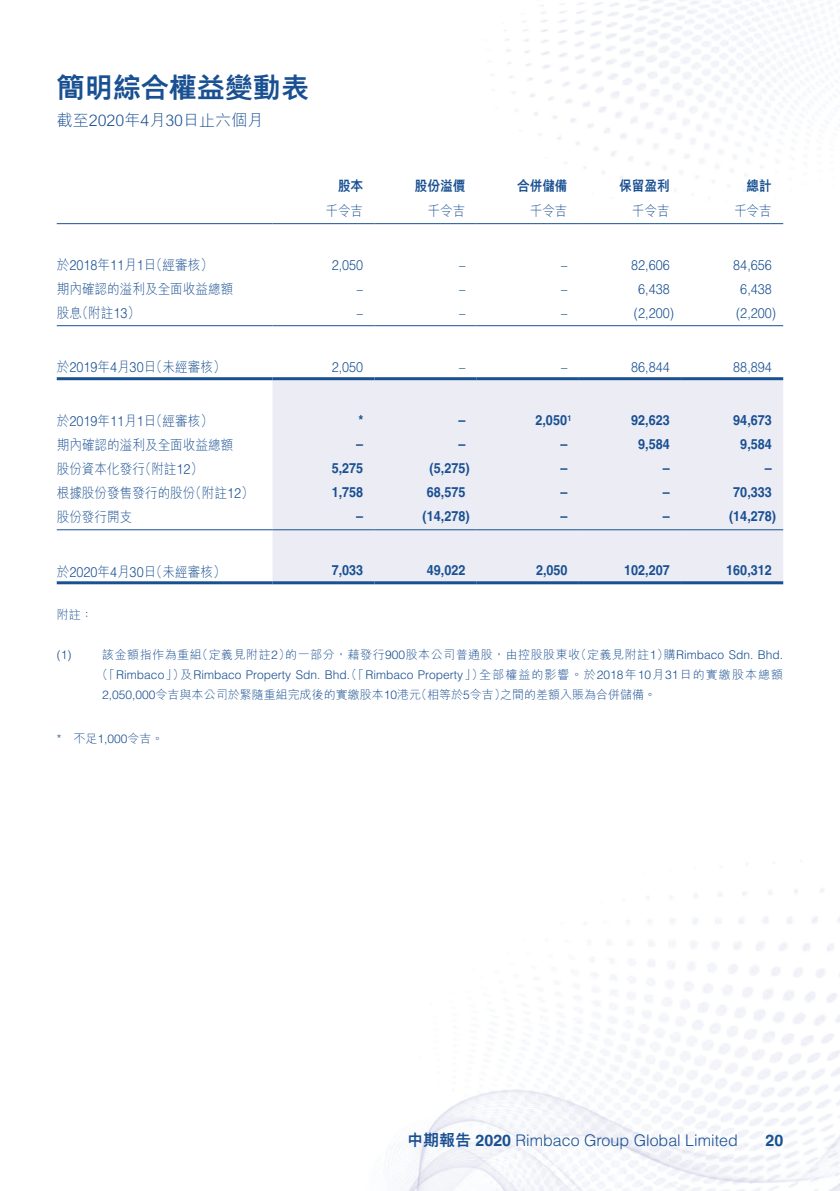
<style>
.page{position:relative;width:840px;height:1191px;background:#fff}
.page>*{position:absolute;margin:0;border:0;box-sizing:border-box;transform-origin:0 0}
.t1{font:800 28px "M Hei HK";color:#195092}
.t2{font:300 16px "Helvetica LT Std";color:#195092}
.t3{font:300 16px "M Hei HK";color:#195092}
.t4{font:700 16px "Helvetica LT Std";color:#195092}
.t5{font:300 14px "M Hei HK";color:#195092;scale:.9 1}
.t6{font:700 14px "Helvetica LT Std";color:#195092;scale:.9 1}
.t7{font:300 14px "Helvetica LT Std";color:#195092;scale:.9 1}
.t8{font:800 14px "M Hei HK";color:#195092;scale:.9 1}
.t9{font:300 12px "Helvetica LT Std";color:#195092}
.t10{font:300 12px "M Hei HK";letter-spacing:.04em;color:#195092}
.t11{font:300 12px "M Hei HK";color:#195092}
.t12{font:300 12px "M Hei HK";letter-spacing:.09em;color:#195092}
.t13{font:700 8.2px "Helvetica LT Std";color:#195092;scale:.9 1}
.s1{font-family:"Helvetica LT Std"}
.s2{font-family:"M Hei HK"}
.s3{font-family:"M Hei HK";font-weight:800}
.s4{font-weight:700}
</style>
<div class="page">
<img style="left:56px;top:0;width:783px;height:1191px">
<div style="left:272px;top:380px;width:510px;height:201px;background:#ececf5"></div>
<hr style="left:57px;top:223px;width:215px;height:1px;background:#195092">
<hr style="left:272px;top:223px;width:102px;height:1px;background:#195092">
<hr style="left:374px;top:223px;width:102px;height:1px;background:#195092">
<hr style="left:476px;top:223px;width:102px;height:1px;background:#195092">
<hr style="left:578px;top:223px;width:102px;height:1px;background:#195092">
<hr style="left:680px;top:223px;width:102px;height:1px;background:#195092">
<hr style="left:57px;top:325px;width:215px;height:1px;background:#195092">
<hr style="left:272px;top:325px;width:102px;height:1px;background:#195092">
<hr style="left:374px;top:325px;width:102px;height:1px;background:#195092">
<hr style="left:476px;top:325px;width:102px;height:1px;background:#195092">
<hr style="left:578px;top:325px;width:102px;height:1px;background:#195092">
<hr style="left:680px;top:325px;width:102px;height:1px;background:#195092">
<hr style="left:57px;top:377px;width:215px;height:3px;background:#195092">
<hr style="left:272px;top:377px;width:102px;height:3px;background:#195092">
<hr style="left:374px;top:377px;width:102px;height:3px;background:#195092">
<hr style="left:476px;top:377px;width:102px;height:3px;background:#195092">
<hr style="left:578px;top:377px;width:102px;height:3px;background:#195092">
<hr style="left:680px;top:377px;width:102px;height:3px;background:#195092">
<hr style="left:57px;top:529px;width:215px;height:1px;background:#195092">
<hr style="left:272px;top:529px;width:102px;height:1px;background:#195092">
<hr style="left:374px;top:529px;width:102px;height:1px;background:#195092">
<hr style="left:476px;top:529px;width:102px;height:1px;background:#195092">
<hr style="left:578px;top:529px;width:102px;height:1px;background:#195092">
<hr style="left:680px;top:529px;width:102px;height:1px;background:#195092">
<hr style="left:57px;top:581px;width:215px;height:3px;background:#195092">
<hr style="left:272px;top:581px;width:102px;height:3px;background:#195092">
<hr style="left:374px;top:581px;width:102px;height:3px;background:#195092">
<hr style="left:476px;top:581px;width:102px;height:3px;background:#195092">
<hr style="left:578px;top:581px;width:102px;height:3px;background:#195092">
<hr style="left:680px;top:581px;width:102px;height:3px;background:#195092">
<h1 class="t1" style="left:57px;top:74px;width:253px">簡明綜合權益變動表</h1>
<p class="t3" style="left:57px;top:112px;width:208px">截至2020年月4 30日止六個月</p>
<p class="t8" style="left:338px;top:179px;width:30px">股本</p>
<p class="t8" style="left:414px;top:179px;width:57px">股份溢價</p>
<p class="t8" style="left:517px;top:179px;width:57px">合併儲備</p>
<p class="t8" style="left:619px;top:179px;width:57px">保留盈利</p>
<p class="t8" style="left:746px;top:179px;width:30px">總計</p>
<p class="t5" style="left:325px;top:204px;width:43px">千令吉</p>
<p class="t5" style="left:427px;top:204px;width:43px">千令吉</p>
<p class="t5" style="left:529px;top:204px;width:43px">千令吉</p>
<p class="t5" style="left:631px;top:204px;width:43px">千令吉</p>
<p class="t5" style="left:733px;top:204px;width:43px">千令吉</p>
<p class="t5" style="left:57px;top:258px;width:175px">於<span class="s1">2018</span>年<span class="s1">11</span>月 （日<span class="s1">1</span> 經審核(</p>
<p class="t7" style="left:331px;top:257px;width:37px">2,050</p>
<p class="t7" style="left:459px;top:257px;width:8px">–</p>
<p class="t7" style="left:561px;top:257px;width:9px">–</p>
<p class="t7" style="left:630px;top:257px;width:44px">82,606</p>
<p class="t7" style="left:732px;top:257px;width:44px">84,656</p>
<p class="t5" style="left:57px;top:282px;width:198px">期內確認的溢利及全面收益總額</p>
<p class="t7" style="left:357px;top:281px;width:8px">–</p>
<p class="t7" style="left:459px;top:281px;width:8px">–</p>
<p class="t7" style="left:561px;top:281px;width:9px">–</p>
<p class="t7" style="left:637px;top:281px;width:37px">6,438</p>
<p class="t7" style="left:739px;top:281px;width:37px">6,438</p>
<p class="t5" style="left:76px;top:306px;width:73px">（附註<span class="s1">13</span>(</p>
<p class="t5" style="left:57px;top:306px;width:30px">股息</p>
<p class="t7" style="left:357px;top:305px;width:8px">–</p>
<p class="t7" style="left:459px;top:305px;width:8px">–</p>
<p class="t7" style="left:561px;top:305px;width:9px">–</p>
<p class="t7" style="left:633px;top:305px;width:46px">)2,200(</p>
<p class="t7" style="left:735px;top:305px;width:46px">)2,200(</p>
<p class="t5" style="left:57px;top:360px;width:189px">於<span class="s1">2019</span>年月<span class="s1">4 30</span> （日未經審核(</p>
<p class="t7" style="left:331px;top:359px;width:37px">2,050</p>
<p class="t7" style="left:459px;top:359px;width:8px">–</p>
<p class="t7" style="left:561px;top:359px;width:9px">–</p>
<p class="t7" style="left:630px;top:359px;width:44px">86,844</p>
<p class="t7" style="left:732px;top:359px;width:44px">88,894</p>
<p class="t5" style="left:57px;top:414px;width:175px">於<span class="s1">2019</span>年<span class="s1">11</span>月 （日<span class="s1">1</span> 經審核(</p>
<p class="t6" style="left:358px;top:412px;width:7px">*</p>
<p class="t6" style="left:458px;top:412px;width:9px">–</p>
<p class="t13" style="left:567px;top:413px;width:6px">1</p>
<p class="t6" style="left:535px;top:412px;width:37px">2,050</p>
<p class="t6" style="left:630px;top:412px;width:44px">92,623</p>
<p class="t6" style="left:732px;top:412px;width:44px">94,673</p>
<p class="t5" style="left:57px;top:438px;width:197px">期內確認的溢利及全面收益總額</p>
<p class="t6" style="left:356px;top:436px;width:9px">–</p>
<p class="t6" style="left:458px;top:436px;width:9px">–</p>
<p class="t6" style="left:560px;top:436px;width:9px">–</p>
<p class="t6" style="left:637px;top:436px;width:37px">9,584</p>
<p class="t6" style="left:739px;top:436px;width:37px">9,584</p>
<p class="t5" style="left:139px;top:462px;width:73px">（附註<span class="s1">12</span>(</p>
<p class="t5" style="left:57px;top:462px;width:99px">股份資本化發行</p>
<p class="t6" style="left:331px;top:460px;width:37px">5,275</p>
<p class="t6" style="left:429px;top:460px;width:46px">)5,275(</p>
<p class="t6" style="left:560px;top:460px;width:9px">–</p>
<p class="t6" style="left:662px;top:460px;width:9px">–</p>
<p class="t6" style="left:764px;top:460px;width:9px">–</p>
<p class="t5" style="left:189px;top:486px;width:73px">（附註<span class="s1">12</span>(</p>
<p class="t5" style="left:57px;top:486px;width:156px">根據股份發售發行的股份</p>
<p class="t6" style="left:331px;top:484px;width:37px">1,758</p>
<p class="t6" style="left:426px;top:484px;width:44px">68,575</p>
<p class="t6" style="left:560px;top:484px;width:9px">–</p>
<p class="t6" style="left:662px;top:484px;width:9px">–</p>
<p class="t6" style="left:732px;top:484px;width:44px">70,333</p>
<p class="t5" style="left:57px;top:510px;width:86px">股份發行開支</p>
<p class="t6" style="left:356px;top:508px;width:9px">–</p>
<p class="t6" style="left:422px;top:508px;width:54px">)14,278(</p>
<p class="t6" style="left:560px;top:508px;width:9px">–</p>
<p class="t6" style="left:662px;top:508px;width:9px">–</p>
<p class="t6" style="left:728px;top:508px;width:54px">)14,278(</p>
<p class="t5" style="left:57px;top:564px;width:189px">於<span class="s1">2020</span>年月<span class="s1">4 30</span> （日未經審核(</p>
<p class="t10" style="left:57px;top:608px;width:37px">附註：</p>
<p class="t6" style="left:331px;top:562px;width:37px">7,033</p>
<p class="t6" style="left:426px;top:562px;width:44px">49,022</p>
<p class="t6" style="left:535px;top:562px;width:37px">2,050</p>
<p class="t6" style="left:623px;top:562px;width:52px">102,207</p>
<p class="t6" style="left:725px;top:562px;width:52px">160,312</p>
<p class="t9" style="left:57px;top:647px;width:16px">1( )</p>
<p class="t10" style="left:196px;top:648px;width:96px">（定義見附註 ）<span class="s1">2</span></p>
<p class="t10" style="left:574px;top:648px;width:96px">（定義見附註 ）<span class="s1">1</span></p>
<p class="t10" style="left:285px;top:648px;width:296px">的一部分，藉發行<span class="s1">900</span>股本公司普通股，由控股股東收</p>
<p class="t10" style="left:102px;top:648px;width:101px">該金額指作為重組</p>
<p class="t9" style="left:663px;top:647px;width:121px"><span class="s2">購</span>Rimbaco Sdn. Bhd.</p>
<p class="t9" style="left:96px;top:667px;width:90px"><span class="s2">（「</span>Rimbaco<span class="s2">」）</span></p>
<p class="t9" style="left:180px;top:667px;width:304px"><span class="s2">及</span>Rimbaco Property Sdn. Bhd<span class="s2">（「</span>. Rimbaco Property<span class="s2">」）</span></p>
<p class="t12" style="left:479px;top:668px;width:305px">全部權益的影響。於<span class="s1">2018</span>年<span class="s1">10</span>月<span class="s1">31</span>日的實繳股本總額</p>
<p class="t9" style="left:57px;top:731px;width:6px">*</p>
<p class="t11" style="left:102px;top:688px;width:320px"><span class="s1">2,050,000</span>令吉與本公司於緊隨重組完成後的實繳股本<span class="s1">10</span>港元</p>
<p class="t10" style="left:73px;top:732px;width:92px">不足<span class="s1">1,000</span>令吉。</p>
<p class="t10" style="left:415px;top:688px;width:92px">（相等於<span class="s1">5</span>令吉）</p>
<p class="t11" style="left:499px;top:688px;width:157px">之間的差額入賬為合併儲備。</p>
<p class="t2" style="left:407px;top:1130px;width:332px"><span class="s3">中期報告</span> <span class="s4">2020</span> Rimbaco Group Global Limited</p>
<p class="t4" style="left:765px;top:1130px;width:19px">20</p>
</div>
